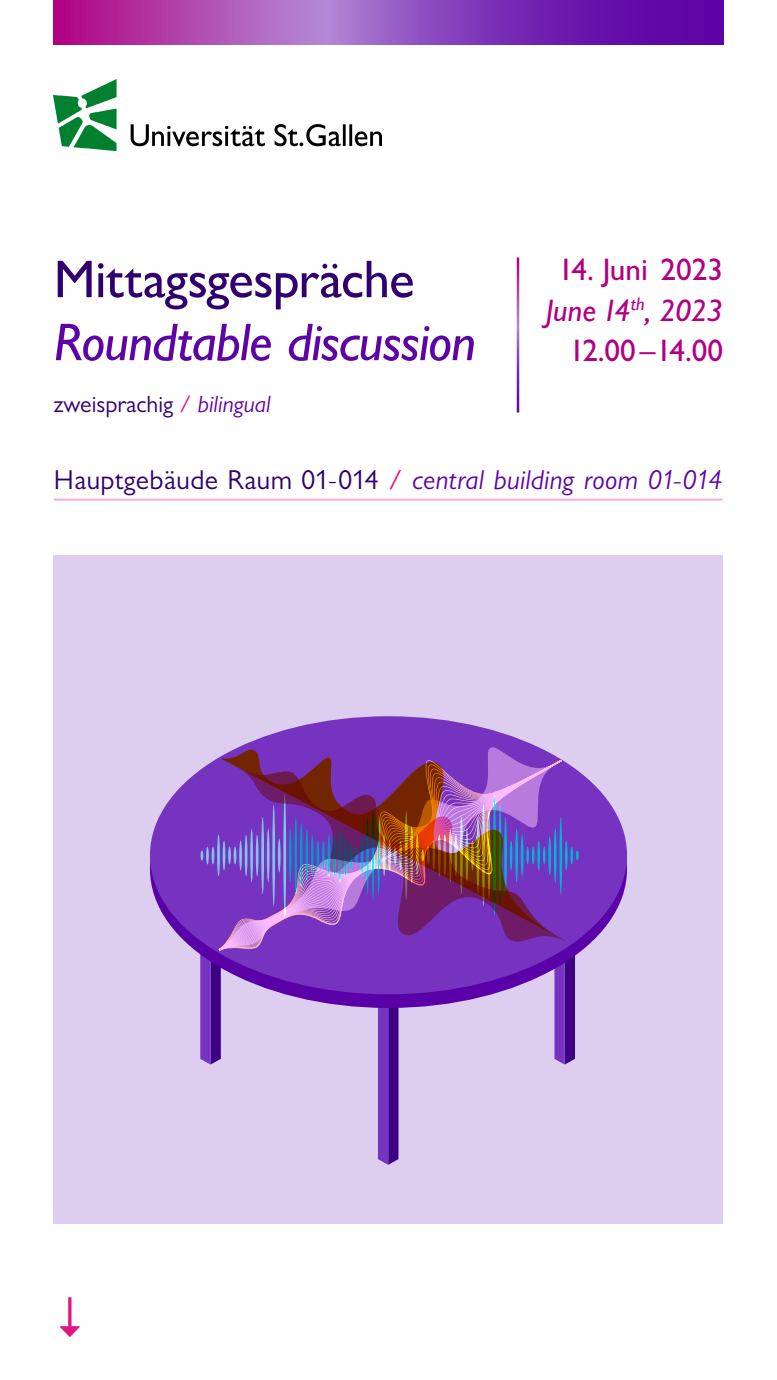
<style>
.page{position:relative;width:777px;height:1380px;background:#fff}
.page>*{position:absolute;margin:0;border:0;box-sizing:border-box;transform-origin:0 0}
.t1{font:500 55px "TT Smalls";color:#df1683}
.t2{font:italic 500 53.31px/63px "Gill Sans MT Pro";letter-spacing:-.015em;color:#5e04a6}
._01_Broschuere_Titel{font:500 31.25px/40.6px "Gill Sans MT Pro";color:#b10082;text-align:center}
._02_Lauftext_DE{font:italic 27.5px "Gill Sans MT Pro";letter-spacing:.01em;color:#5e04a6}
.t3{font:23.75px "Gill Sans MT Pro";color:#31006f}
.s1{font-style:normal;color:#31006f}
.s2{font-style:italic}
.s3{color:#df1683}
.s4{font-style:italic;color:#5e04a6}
.s5{font-style:normal;color:#df1683}
</style>
<div class="page">
<svg style="left:54px;top:0;width:668px;height:45px;background:#9139b2"></svg>
<div style="left:54px;top:555px;width:668px;height:669px;background:#ddceef"></div>
<img style="left:53px;top:80px;width:328px;height:70px">
<hr style="left:54px;top:499px;width:668px;height:2px;background:#f2a8dc">
<svg style="left:200px;top:955px;width:21px;height:110px;background:#6226a8"></svg>
<svg style="left:554px;top:956px;width:20px;height:109px;background:#6125a7"></svg>
<svg style="left:378px;top:1008px;width:20px;height:157px;background:#5d1fa4"></svg>
<div style="left:150px;top:730px;width:476px;height:278px;background:#5900a8;border-radius:50%"></div>
<div style="left:150px;top:716px;width:476px;height:278px;background:#7533bf;border-radius:50%"></div>
<hr style="left:217px;top:835px;width:3px;height:41px;background:#85c2eb;border-radius:50%">
<hr style="left:211px;top:847px;width:3px;height:17px;background:#85c2eb;border-radius:50%">
<hr style="left:206px;top:847px;width:3px;height:17px;background:#85c2eb;border-radius:50%">
<hr style="left:570px;top:847px;width:3px;height:17px;background:#00b2d4;border-radius:50%">
<svg style="left:576px;top:850px;width:2px;height:11px"></svg>
<svg style="left:200px;top:850px;width:3px;height:11px"></svg>
<svg style="left:554px;top:760px;width:7px;height:179px"></svg>
<svg style="left:219px;top:743px;width:335px;height:208px"></svg>
<p class="t2" style="left:54px;top:247px;width:424px"><span class="s1">Mittagsgespräche<br></span>Roundtable discussion</p>
<p class="_01_Broschuere_Titel" style="left:545px;top:249px;width:179px">14. Juni 2023<br><span class="s2">June 14</span><sup>th</sup><span class="s2">, 2023</span></p>
<p class="_01_Broschuere_Titel" style="left:569px;top:330px;width:155px">12.00–14.00</p>
<p class="t3" style="left:54px;top:390px;width:218px">zweisprachig <span class="s3">/</span> <span class="s4">bilingual</span></p>
<p class="_02_Lauftext_DE" style="left:54px;top:463px;width:670px"><span class="s1">Hauptgebäude Raum 01-014</span> <span class="s5">/</span> central building room 01-014</p>
<p class="t1" style="left:103px;top:1295px;width:47px;rotate:90deg">→</p>
</div>
